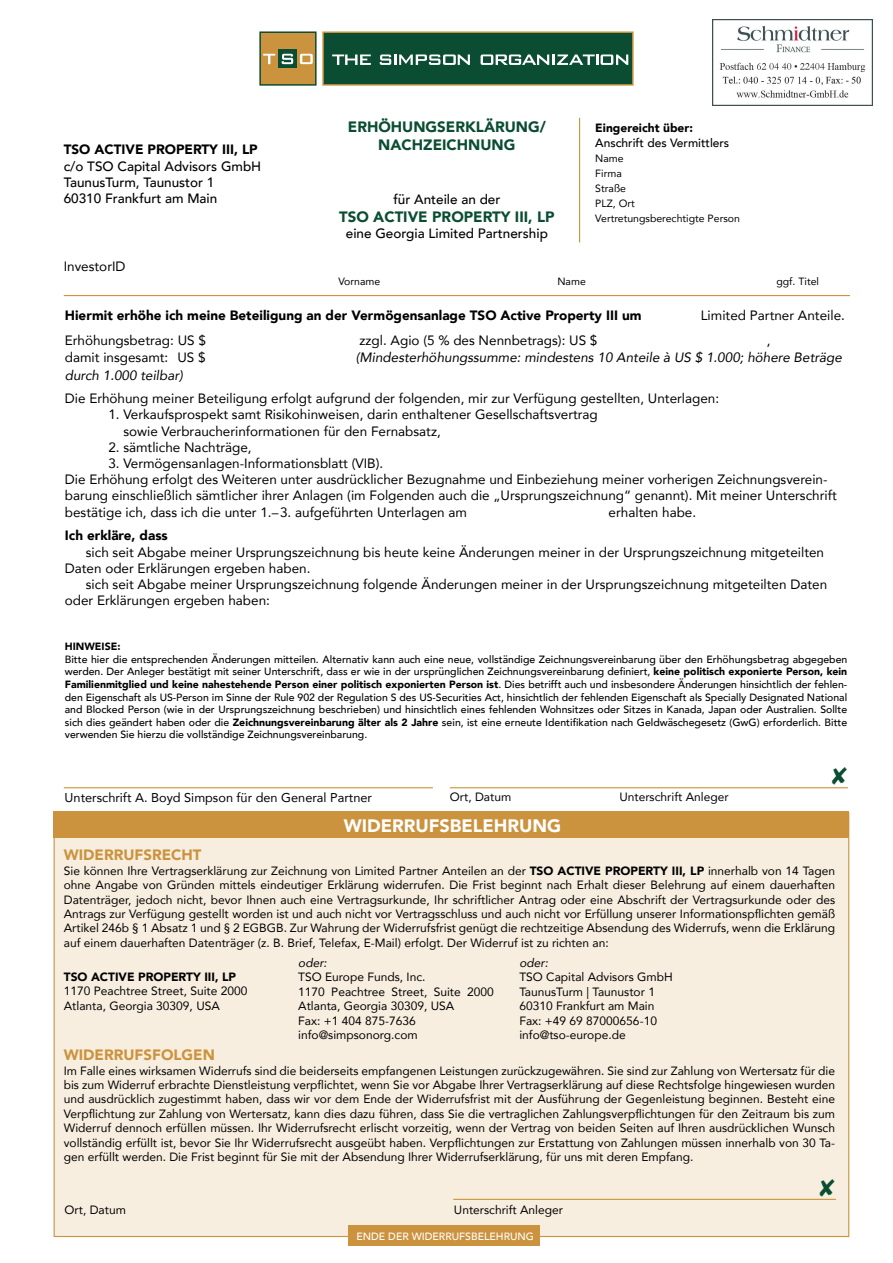
<style>
.page{position:relative;width:893px;height:1263px;background:#fff}
.page>*{position:absolute;margin:0;border:0;box-sizing:border-box;transform-origin:0 0}
.t1{font:900 18px "Avenir";color:#fff}
.t2{font:900 15px/18px "Avenir";color:#0a4d32;text-align:center}
.t3{font:900 15px "Avenir";color:#cb933d}
.t4{font:13.5px/16.2px "Avenir";color:#000}
.t5{font:900 13.5px "Avenir";color:#000}
.t6{font:500 13.5px/16.2px "Avenir";color:#000}
.t7{font:italic 13.5px "Avenir";color:#000}
.t8{font:12.75px "Avenir";color:#000}
.t9{font:12px/14.4px "Avenir";color:#000}
.t10{font:900 12px "Avenir";color:#000}
.t11{font:500 12px "Avenir";color:#000}
.t12{font:italic 12px "Avenir";color:#000}
.t13{font:500 10.5px/12.6px "Avenir";color:#000;text-align:justify}
.t14{font:10.5px/15px "Avenir";color:#000}
.t15{font:500 10.5px "Avenir";color:#fff}
.t16{font:900 10.5px "Avenir";color:#000}
.s1{font-weight:900}
</style>
<div class="page">
<svg style="left:259px;top:31px;width:375px;height:55px;background:#416a49"></svg>
<hr style="left:579px;top:118px;width:1px;height:124px;background:#cb933d">
<hr style="left:64px;top:295px;width:786px;height:1px;background:#cb933d">
<div style="left:54px;top:812px;width:795px;height:425px;background:#f8eee0;border:1px solid #cb933d"></div>
<div style="left:54px;top:811px;width:795px;height:27px;background:#cb933d"></div>
<hr style="left:453px;top:1199px;width:383px;height:1px;background:#cb933d">
<div style="left:349px;top:1226px;width:191px;height:20px;background:#cb933d"></div>
<hr style="left:450px;top:787px;width:398px;height:1px;background:#cb933d">
<hr style="left:64px;top:787px;width:369px;height:1px;background:#cb933d">
<img style="left:712px;top:20px;width:161px;height:86px">
<p class="t5" style="left:64px;top:138px;width:195px">TSO ACTIVE PROPERTY III, LP</p>
<p class="t6" style="left:64px;top:157px;width:199px">c/o TSO Capital Advisors GmbH<br>TaunusTurm, Taunustor 1<br>60310 Frankfurt am Main</p>
<p class="t4" style="left:64px;top:258px;width:63px">InvestorID</p>
<p class="t2" style="left:348px;top:117px;width:200px">ERHÖHUNGSERKLÄRUNG/<br>NACHZEICHNUNG</p>
<p class="t6" style="left:393px;top:190px;width:109px">für Anteile an der</p>
<p class="t2" style="left:339px;top:207px;width:217px">TSO ACTIVE PROPERTY III, LP</p>
<p class="t6" style="left:346px;top:224px;width:204px">eine Georgia Limited Partnership</p>
<p class="t10" style="left:595px;top:118px;width:99px">Eingereicht über:</p>
<p class="t11" style="left:595px;top:132px;width:135px">Anschrift des Vermittlers</p>
<p class="t14" style="left:595px;top:150px;width:146px">Name<br>Firma<br>Straße<br>PLZ, Ort<br>Vertretungsberechtigte Person</p>
<p class="t14" style="left:338px;top:274px;width:43px">Vorname</p>
<p class="t14" style="left:557px;top:274px;width:30px">Name</p>
<p class="t14" style="left:776px;top:274px;width:44px">ggf. Titel</p>
<p class="t5" style="left:65px;top:304px;width:578px">Hiermit erhöhe ich meine Beteiligung an der Vermögensanlage TSO Active Property III um</p>
<p class="t4" style="left:701px;top:307px;width:146px">Limited Partner Anteile.</p>
<p class="t4" style="left:65px;top:332px;width:143px">Erhöhungsbetrag: US $</p>
<p class="t4" style="left:360px;top:332px;width:239px">zzgl. Agio (5 % des Nennbetrags): US $</p>
<p class="t4" style="left:767px;top:332px;width:5px">,</p>
<p class="t4" style="left:65px;top:349px;width:142px">damit insgesamt: US $</p>
<p class="t7" style="left:356px;top:349px;width:488px">(Mindesterhöhungssumme: mindestens 10 Anteile à US $ 1.000; höhere Beträge</p>
<p class="t7" style="left:65px;top:367px;width:120px">durch 1.000 teilbar)</p>
<p class="t4" style="left:65px;top:390px;width:656px">Die Erhöhung meiner Beteiligung erfolgt aufgrund der folgenden, mir zur Verfügung gestellten, Unterlagen:</p>
<p class="t4" style="left:123px;top:406px;width:476px;text-indent:-15px">1. Verkaufsprospekt samt Risikohinweisen, darin enthaltener Gesellschaftsvertrag sowie Verbraucherinformationen für den Fernabsatz,</p>
<p class="t4" style="left:108px;top:439px;width:145px">2. sämtliche Nachträge,</p>
<p class="t4" style="left:65px;top:455px;width:773px;text-indent:43px">3. Vermögensanlagen-Informationsblatt (VIB).<br>Die Erhöhung erfolgt des Weiteren unter ausdrücklicher Bezugnahme und Einbeziehung meiner vorherigen Zeichnungsverein&shy;barung einschließlich sämtlicher ihrer Anlagen (im Folgenden auch die „Ursprungszeichnung“ genannt). Mit meiner Unterschrift bestätige ich, dass ich die unter 1.–3. aufgeführten Unterlagen am</p>
<p class="t4" style="left:609px;top:503px;width:89px">erhalten habe.</p>
<p class="t5" style="left:65px;top:524px;width:105px">Ich erkläre, dass</p>
<p class="t4" style="left:65px;top:543px;width:761px;text-indent:21px">sich seit Abgabe meiner Ursprungszeichnung bis heute keine Änderungen meiner in der Ursprungszeichnung mitgeteilten<br>Daten oder Erklärungen ergeben haben.</p>
<p class="t4" style="left:65px;top:576px;width:764px;text-indent:21px">sich seit Abgabe meiner Ursprungszeichnung folgende Änderungen meiner in der Ursprungszeichnung mitgeteilten Daten oder Erklärungen ergeben haben:</p>
<p class="t16" style="left:65px;top:637px;width:57px">HINWEISE:</p>
<p class="t13" style="left:65px;top:652px;width:784px">Bitte hier die entsprechenden Änderungen mitteilen. Alternativ kann auch eine neue, vollständige Zeichnungsvereinbarung über den Erhöhungsbetrag abgegeben werden. Der Anleger bestätigt mit seiner Unterschrift, dass er wie in der ursprünglichen Zeichnungsvereinbarung definiert, <span class="s1">keine politisch exponierte Person, kein Familienmitglied und keine nahestehende Person einer politisch exponierten Person ist</span>. Dies betrifft auch und insbesondere Änderungen hinsichtlich der fehlen&shy;den Eigenschaft als US-Person im Sinne der Rule 902 der Regulation S des US-Securities Act, hinsichtlich der fehlenden Eigenschaft als Specially Designated National and Blocked Person (wie in der Ursprungszeichnung beschrieben) und hinsichtlich eines fehlenden Wohnsitzes oder Sitzes in Kanada, Japan oder Australien. Sollte sich dies geändert haben oder die <span class="s1">Zeichnungsvereinbarung älter als 2 Jahre</span> sein, ist eine erneute Identifikation nach Geldwäschegesetz (GwG) erforderlich. Bitte verwenden Sie hierzu die vollständige Zeichnungsvereinbarung.</p>
<p class="t8" style="left:65px;top:787px;width:309px">Unterschrift A. Boyd Simpson für den General Partner</p>
<p class="t9" style="left:450px;top:789px;width:63px">Ort, Datum</p>
<p class="t9" style="left:619px;top:789px;width:111px">Unterschrift Anleger</p>
<h1 class="t1" style="left:344px;top:810px;width:219px">WIDERRUFSBELEHRUNG</h1>
<p class="t3" style="left:64px;top:842px;width:139px">WIDERRUFSRECHT</p>
<p class="t9" style="left:64px;top:863px;width:773px;text-align:justify">Sie können Ihre Vertragserklärung zur Zeichnung von Limited Partner Anteilen an der <span class="s1">TSO ACTIVE PROPERTY III, LP</span> innerhalb von 14 Tagen ohne Angabe von Gründen mittels eindeutiger Erklärung widerrufen. Die Frist beginnt nach Erhalt dieser Belehrung auf einem dauerhaften Datenträger, jedoch nicht, bevor Ihnen auch eine Vertragsurkunde, Ihr schriftlicher Antrag oder eine Abschrift der Vertragsurkunde oder des Antrags zur Verfügung gestellt worden ist und auch nicht vor Vertragsschluss und auch nicht vor Erfüllung unserer Informationspflichten gemäß Artikel 246b § 1 Absatz 1 und § 2 EGBGB. Zur Wahrung der Widerrufsfrist genügt die rechtzeitige Absendung des Widerrufs, wenn die Erklärung auf einem dauerhaften Datenträger (z. B. Brief, Telefax, E-Mail) erfolgt. Der Widerruf ist zu richten an:</p>
<p class="t10" style="left:64px;top:966px;width:174px">TSO ACTIVE PROPERTY III, LP</p>
<p class="t9" style="left:64px;top:983px;width:185px">1170 Peachtree Street, Suite 2000<br>Atlanta, Georgia 30309, USA</p>
<p class="t12" style="left:298px;top:955px;width:30px">oder:</p>
<p class="t9" style="left:298px;top:969px;width:197px">TSO Europe Funds, Inc.<br>1170 Peachtree Street, Suite 2000<br>Atlanta, Georgia 30309, USA<br>Fax: +1 404 875-7636 info@simpsonorg.com</p>
<p class="t12" style="left:519px;top:955px;width:30px">oder:</p>
<p class="t9" style="left:519px;top:969px;width:155px">TSO Capital Advisors GmbH<br>TaunusTurm | Taunustor 1<br>60310 Frankfurt am Main<br>Fax: +49 69 87000656-10 info@tso-europe.de</p>
<p class="t3" style="left:64px;top:1042px;width:153px">WIDERRUFSFOLGEN</p>
<p class="t9" style="left:64px;top:1063px;width:773px;text-align:justify">Im Falle eines wirksamen Widerrufs sind die beiderseits empfangenen Leistungen zurückzugewähren. Sie sind zur Zahlung von Wertersatz für die bis zum Widerruf erbrachte Dienstleistung verpflichtet, wenn Sie vor Abgabe Ihrer Vertragserklärung auf diese Rechtsfolge hingewiesen wurden und ausdrücklich zugestimmt haben, dass wir vor dem Ende der Widerrufsfrist mit der Ausführung der Gegenleistung beginnen. Besteht eine Verpflichtung zur Zahlung von Wertersatz, kann dies dazu führen, dass Sie die vertraglichen Zahlungsverpflichtungen für den Zeitraum bis zum Widerruf dennoch erfüllen müssen. Ihr Widerrufsrecht erlischt vorzeitig, wenn der Vertrag von beiden Seiten auf Ihren ausdrücklichen Wunsch vollständig erfüllt ist, bevor Sie Ihr Widerrufsrecht ausgeübt haben. Verpflichtungen zur Erstattung von Zahlungen müssen innerhalb von 30 Ta&shy;gen erfüllt werden. Die Frist beginnt für Sie mit der Absendung Ihrer Widerrufserklärung, für uns mit deren Empfang.</p>
<p class="t9" style="left:65px;top:1202px;width:63px">Ort, Datum</p>
<p class="t9" style="left:454px;top:1202px;width:111px">Unterschrift Anleger</p>
<p class="t15" style="left:356px;top:1227px;width:179px">ENDE DER WIDERRUFSBELEHRUNG</p>
</div>
